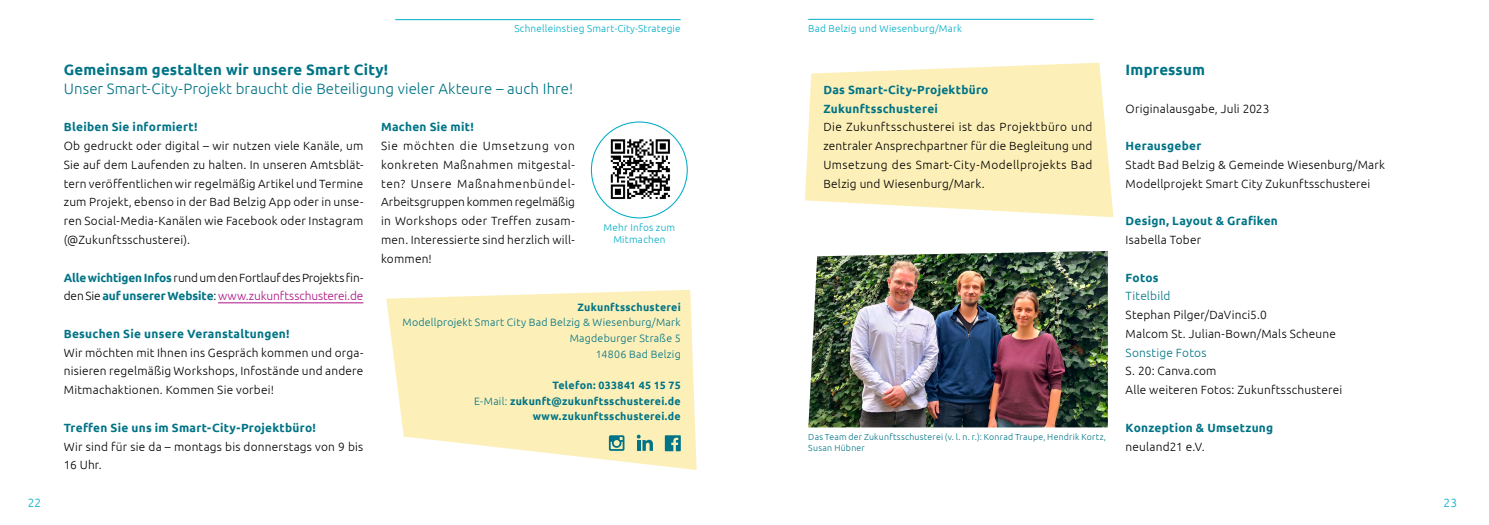
<style>
.page{position:relative;width:1489px;height:525px;background:#fff}
.page>*{position:absolute;margin:0;border:0;box-sizing:border-box;transform-origin:0 0}
.t1{font:300 15px "Ubuntu";letter-spacing:.005em;color:#007486}
.t2{font:700 15px "Ubuntu";letter-spacing:.01em;color:#007486}
.t3{font:300 11.88px/18.8px "Ubuntu";letter-spacing:.015em;color:#000}
.t4{font:700 11.88px/18.8px "Ubuntu";letter-spacing:.02em;color:#007486}
.t5{font:300 11.88px/18.8px "Ubuntu";letter-spacing:-.01em;color:#000}
.t6{font:300 11.88px "Ubuntu";letter-spacing:.015em;color:#007486}
.t7{font:300 11.88px "Ubuntu";color:#00adc7}
.t8{font:700 10.62px/15.6px "Ubuntu";letter-spacing:.025em;color:#007486;text-align:right}
.t9{font:300 10.62px/15.6px "Ubuntu";letter-spacing:.025em;color:#007486;text-align:right}
.t10{font:300 10px/11.9px "Ubuntu";letter-spacing:.02em;color:#00adc7;text-align:center}
.t11{font:300 8.75px/11.2px "Ubuntu";letter-spacing:.03em;color:#007486}
.s1{font-weight:700;color:#007486}
.s2{color:#af1285}
.s3{font-weight:300}
</style>
<div class="page">
<hr style="left:395px;top:19px;width:285px;height:1px;background:#00adc7">
<hr style="left:808px;top:19px;width:285px;height:1px;background:#00adc7">
<svg style="left:590px;top:121px;width:98px;height:98px"></svg>
<img style="left:608px;top:137px;width:63px;height:62px">
<svg style="left:386px;top:289px;width:310px;height:180px;background:#fcf1c2"></svg>
<svg style="left:805px;top:63px;width:308px;height:154px;background:#fcf0c0"></svg>
<hr style="left:218px;top:302px;width:145px;height:1px;background:#af1285">
<img style="left:808px;top:251px;width:299px;height:176px">
<svg style="left:636px;top:434px;width:17px;height:16px"></svg>
<svg style="left:664px;top:435px;width:16px;height:16px"></svg>
<svg style="left:609px;top:435px;width:15px;height:15px"></svg>
<p class="t10" style="left:514px;top:22px;width:168px">Schnelleinstieg Smart-City-Strategie</p>
<p class="t2" style="left:64px;top:61px;width:326px">Gemeinsam gestalten wir unsere Smart City!</p>
<p class="t1" style="left:64px;top:79px;width:511px">Unser Smart-City-Projekt braucht die Beteiligung vieler Akteure – auch Ihre!</p>
<p class="t4" style="left:64px;top:117px;width:135px">Bleiben Sie informiert!</p>
<p class="t3" style="left:64px;top:136px;width:301px;text-align:justify">Ob gedruckt oder digital – wir nutzen viele Kanäle, um Sie auf dem Laufenden zu halten. In unseren Amtsblät&shy;tern veröffentlichen wir regelmäßig Artikel und Termine zum Projekt, ebenso in der Bad Belzig App oder in unse&shy;ren Social-Media-Kanälen wie Facebook oder Instagram (@Zukunftsschusterei).</p>
<p class="t5" style="left:64px;top:267px;width:301px"><span class="s1">Alle wichtigen Infos</span> rund um den Fortlauf des Projekts fin&shy;den Sie <span class="s1">auf unserer Website</span>: <span class="s2">www.zukunftsschusterei.de</span></p>
<p class="t4" style="left:381px;top:117px;width:94px">Machen Sie mit!</p>
<p class="t3" style="left:381px;top:136px;width:195px;text-align:justify">Sie möchten die Umsetzung von konkreten Maßnahmen mitgestal&shy;ten? Unsere Maßnahmenbündel-Arbeitsgruppen kommen regelmäßig in Workshops oder Treffen zusam&shy;men. Interessierte sind herzlich will&shy;kommen!</p>
<p class="t10" style="left:603px;top:221px;width:73px">Mehr Infos zum<br>Mitmachen</p>
<p class="t4" style="left:64px;top:324px;width:227px">Besuchen Sie unsere Veranstaltungen!</p>
<p class="t3" style="left:64px;top:342px;width:301px;text-align:justify">Wir möchten mit Ihnen ins Gespräch kommen und orga&shy;nisieren regelmäßig Workshops, Infostände und andere Mitmachaktionen. Kommen Sie vorbei!</p>
<p class="t4" style="left:64px;top:417px;width:254px">Treffen Sie uns im Smart-City-Projektbüro!</p>
<p class="t3" style="left:64px;top:436px;width:301px">Wir sind für sie da – montags bis donnerstags von 9 bis<br>16 Uhr.</p>
<p class="t8" style="left:577px;top:299px;width:105px">Zukunftsschusterei</p>
<p class="t9" style="left:402px;top:314px;width:280px">Modellprojekt Smart City Bad Belzig &amp; Wiesenburg/Mark<br>Magdeburger Straße 5<br>14806 Bad Belzig</p>
<p class="t8" style="left:474px;top:377px;width:208px">Telefon: 033841 45 15 75<br><span class="s3">E-Mail:</span> zukunft@zukunftsschusterei.de www.zukunftsschusterei.de</p>
<p class="t10" style="left:808px;top:22px;width:155px">Bad Belzig und Wiesenburg/Mark</p>
<p class="t4" style="left:823px;top:80px;width:166px">Das Smart-City-Projektbüro<br>Zukunftsschusterei</p>
<p class="t3" style="left:823px;top:117px;width:271px;text-align:justify">Die Zukunftsschusterei ist das Projektbüro und zentraler Ansprechpartner für die Begleitung und Umsetzung des Smart-City-Modellprojekts Bad Belzig und Wiesenburg/Mark.</p>
<p class="t11" style="left:808px;top:430px;width:299px">Das Team der Zukunftsschusterei (v. l. n. r.): Konrad Traupe, Hendrik Kortz,<br>Susan Hübner</p>
<p class="t2" style="left:1125px;top:61px;width:81px">Impressum</p>
<p class="t3" style="left:1125px;top:99px;width:145px">Originalausgabe, Juli 2023</p>
<p class="t4" style="left:1125px;top:136px;width:77px">Herausgeber</p>
<p class="t3" style="left:1125px;top:155px;width:261px">Stadt Bad Belzig &amp; Gemeinde Wiesenburg/Mark<br>Modellprojekt Smart City Zukunftsschusterei</p>
<p class="t4" style="left:1125px;top:211px;width:154px">Design, Layout &amp; Grafiken</p>
<p class="t3" style="left:1125px;top:230px;width:77px">Isabella Tober</p>
<p class="t4" style="left:1125px;top:267px;width:35px">Fotos</p>
<p class="t6" style="left:1125px;top:289px;width:46px">Titelbild</p>
<p class="t3" style="left:1125px;top:305px;width:212px">Stephan Pilger/DaVinci5.0<br>Malcom St. Julian-Bown/Mals Scheune</p>
<p class="t6" style="left:1125px;top:345px;width:82px">Sonstige Fotos</p>
<p class="t3" style="left:1125px;top:361px;width:218px">S. 20: Canva.com<br>Alle weiteren Fotos: Zukunftsschusterei</p>
<p class="t4" style="left:1125px;top:417px;width:149px">Konzeption &amp; Umsetzung</p>
<p class="t3" style="left:1125px;top:436px;width:80px">neuland21 e.V.</p>
<p class="t7" style="left:28px;top:495px;width:15px">22</p>
<p class="t7" style="left:1443px;top:495px;width:15px">23</p>
</div>
